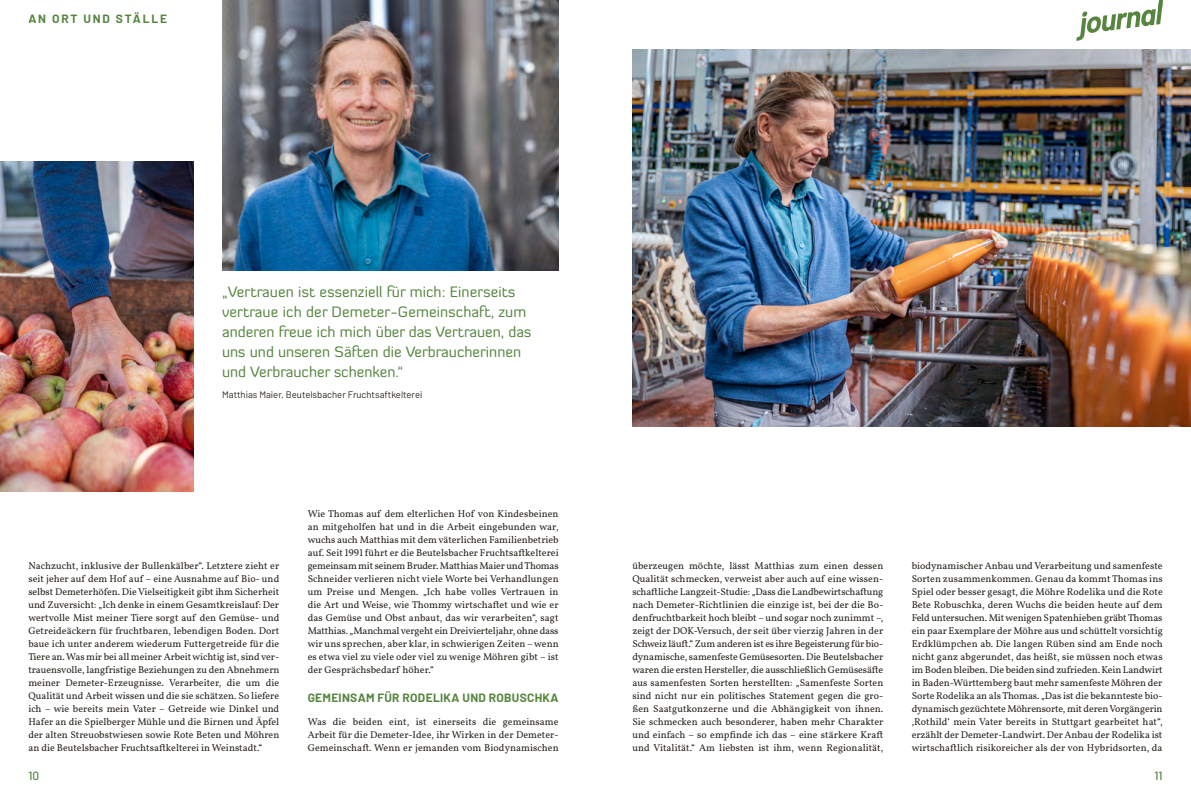
<style>
.page{position:relative;width:1191px;height:794px;background:#fff}
.page>*{position:absolute;margin:0;border:0;box-sizing:border-box;transform-origin:0 0}
.t1{font:15px/20px "Diavlo";color:#56853f}
.t2{font:700 12px "Barlow";letter-spacing:.025em;color:#56853f}
.t3{font:700 12px "Barlow";letter-spacing:.15em;color:#56853f}
.t4{font:500 12px "Barlow";color:#56853f}
.t5{font:10px/13px "Demeter Vollkorn";letter-spacing:.005em;color:#28231d;text-align:justify}
.t6{font:9.5px "Barlow";color:#28231d}
</style>
<div class="page">
<img style="left:0;top:161px;width:193px;height:330px">
<img style="left:222px;top:0;width:336px;height:270px">
<img style="left:632px;top:49px;width:559px;height:377px">
<svg style="left:1076px;top:0;width:87px;height:41px"></svg>
<p class="t3" style="left:28px;top:11px;width:140px">AN ORT UND STÄLLE</p>
<p class="t1" style="left:222px;top:281px;width:311px">„Vertrauen ist essenziell für mich: Einerseits vertraue ich der Demeter-Gemeinschaft, zum anderen freue ich mich über das Vertrauen, das uns und unseren Säften die Verbraucherinnen und Verbraucher schenken.“</p>
<p class="t6" style="left:222px;top:388px;width:202px">Matthias Maier, Beutelsbacher Fruchtsaftkelterei</p>
<p class="t5" style="left:28px;top:559px;width:253px">Nachzucht, inklusive der Bullenkälber“. Letztere zieht er seit jeher auf dem Hof auf – eine Ausnahme auf Bio- und selbst Demeterhöfen. Die Vielseitigkeit gibt ihm Sicherheit und Zuversicht: „Ich denke in einem Gesamtkreislauf: Der wertvolle Mist meiner Tiere sorgt auf den Gemüse- und Getreideäckern für fruchtbaren, lebendigen Boden. Dort baue ich unter anderem wiederum Futtergetreide für die Tiere an. Was mir bei all meiner Arbeit wichtig ist, sind ver&shy;trauensvolle, langfristige Beziehungen zu den Abnehmern meiner Demeter-Erzeugnisse. Verarbeiter, die um die Qualität und Arbeit wissen und die sie schätzen. So liefere ich – wie bereits mein Vater – Getreide wie Dinkel und Hafer an die Spielberger Mühle und die Birnen und Äpfel der alten Streuobstwiesen sowie Rote Beten und Möhren an die Beutelsbacher Fruchtsaftkelterei in Weinstadt.“</p>
<p class="t5" style="left:308px;top:507px;width:253px">Wie Thomas auf dem elterlichen Hof von Kindesbeinen an mitgeholfen hat und in die Arbeit eingebunden war, wuchs auch Matthias mit dem väterlichen Familienbetrieb auf. Seit 1991 führt er die Beutelsbacher Fruchtsaftkelterei gemeinsam mit seinem Bruder. Matthias Maier und Thomas Schneider verlieren nicht viele Worte bei Verhandlungen um Preise und Mengen. „Ich habe volles Vertrauen in die Art und Weise, wie Thommy wirtschaftet und wie er das Gemüse und Obst anbaut, das wir verarbeiten“, sagt Matthias. „Manchmal vergeht ein Dreivierteljahr, ohne dass wir uns sprechen, aber klar, in schwierigen Zeiten – wenn es etwa viel zu viele oder viel zu wenige Möhren gibt – ist der Gesprächsbedarf höher.“</p>
<p class="t2" style="left:308px;top:690px;width:252px">GEMEINSAM FÜR RODELIKA UND ROBUSCHKA</p>
<p class="t5" style="left:308px;top:715px;width:252px">Was die beiden eint, ist einerseits die gemeinsame Arbeit für die Demeter-Idee, ihr Wirken in der Demeter-Gemeinschaft. Wenn er jemanden vom Biodynamischen</p>
<p class="t5" style="left:632px;top:559px;width:253px">überzeugen möchte, lässt Matthias zum einen dessen Qualität schmecken, verweist aber auch auf eine wissen&shy;schaftliche Langzeit-Studie: „Dass die Landbewirtschaftung nach Demeter-Richtlinien die einzige ist, bei der die Bo&shy;denfruchtbarkeit hoch bleibt – und sogar noch zunimmt –, zeigt der DOK-Versuch, der seit über vierzig Jahren in der Schweiz läuft.“ Zum anderen ist es ihre Begeisterung für bio&shy;dynamische, samenfeste Gemüsesorten. Die Beutelsbacher waren die ersten Hersteller, die ausschließlich Gemüsesäfte aus samenfesten Sorten herstellten: „Samenfeste Sorten sind nicht nur ein politisches Statement gegen die gro&shy;ßen Saatgutkonzerne und die Abhängigkeit von ihnen.<br>Sie schmecken auch besonderer, haben mehr Charakter und einfach – so empfinde ich das – eine stärkere Kraft und Vitalität.“ Am liebsten ist ihm, wenn Regionalität,</p>
<p class="t5" style="left:911px;top:559px;width:253px">biodynamischer Anbau und Verarbeitung und samenfeste Sorten zusammenkommen. Genau da kommt Thomas ins Spiel oder besser gesagt, die Möhre Rodelika und die Rote Bete Robuschka, deren Wuchs die beiden heute auf dem Feld untersuchen. Mit wenigen Spatenhieben gräbt Thomas ein paar Exemplare der Möhre aus und schüttelt vorsichtig Erdklümpchen ab. Die langen Rüben sind am Ende noch nicht ganz abgerundet, das heißt, sie müssen noch etwas im Boden bleiben. Die beiden sind zufrieden. Kein Landwirt in Baden-Württemberg baut mehr samenfeste Möhren der Sorte Rodelika an als Thomas. „Das ist die bekannteste bio&shy;dynamisch gezüchtete Möhrensorte, mit deren Vorgängerin ‚Rothild‘ mein Vater bereits in Stuttgart gearbeitet hat“, erzählt der Demeter-Landwirt. Der Anbau der Rodelika ist wirtschaftlich risikoreicher als der von Hybridsorten, da</p>
<p class="t4" style="left:28px;top:768px;width:12px">10</p>
<p class="t4" style="left:1154px;top:768px;width:10px">11</p>
</div>
